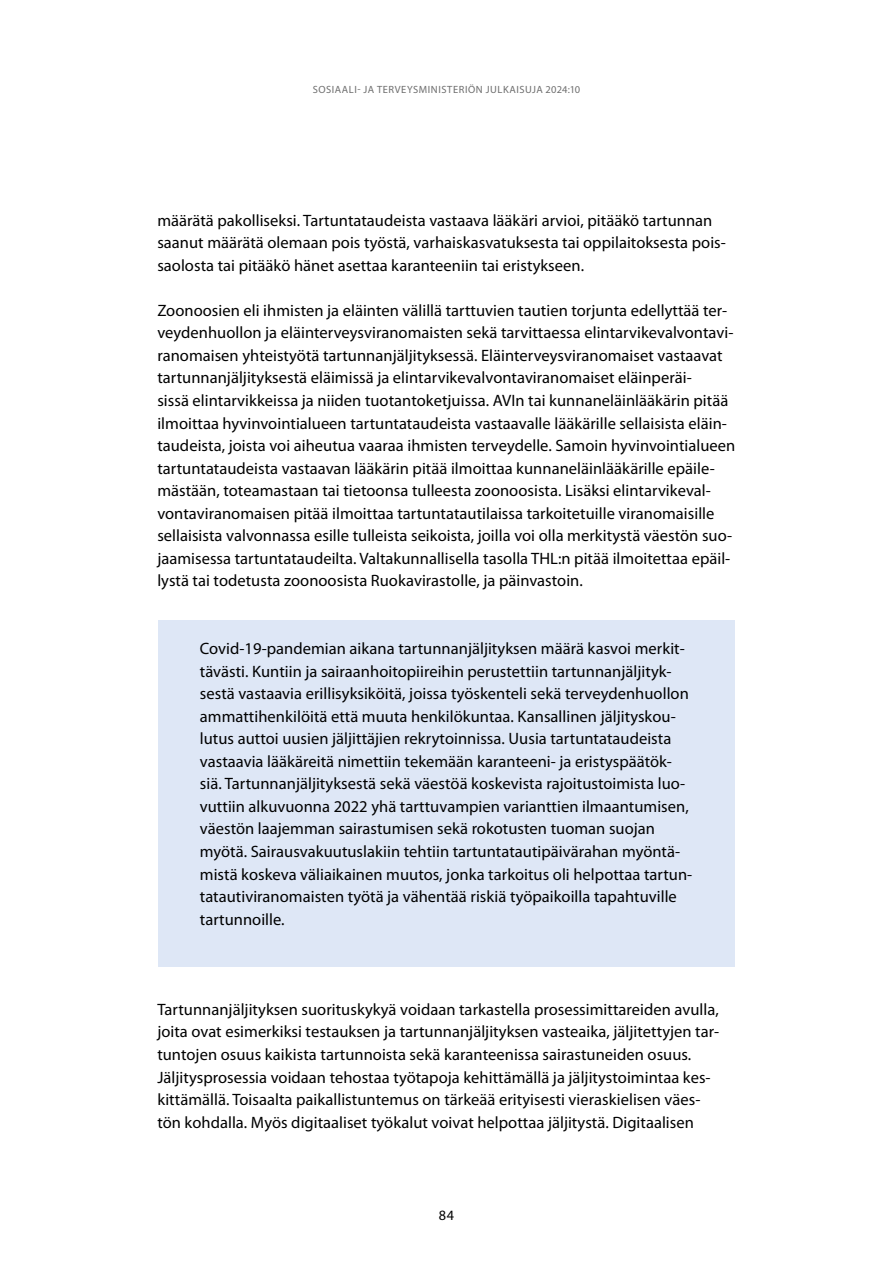
<style>
.page{position:relative;width:893px;height:1263px;background:#fff}
.page>*{position:absolute;margin:0;border:0;box-sizing:border-box;transform-origin:0 0}
._01_Leipä{font:16.5px/22.5px "Myriad Pro";letter-spacing:.005em;color:#000}
.Laatikkoteksti{font:16.5px/22.5px "Myriad Pro";letter-spacing:.005em;color:#000}
.t1{font:14.25px "Myriad Pro";color:#000}
.t2{font:10.5px "Myriad Pro";letter-spacing:.01em;color:#6e6e6e}
</style>
<div class="page">
<div style="left:158px;top:620px;width:577px;height:347px;background:#dee7f6"></div>
<p class="t2" style="left:313px;top:83px;width:13px">Sosiaali</p>
<p class="t2" style="left:357px;top:83px;width:27px">- ja terveysministeriön</p>
<p class="t2" style="left:486px;top:83px;width:7px">julkaisuja</p>
<p class="t2" style="left:546px;top:83px;width:36px">2024:10</p>
<p class="_01_Leipä" style="left:157px;top:209px;width:570px">määrätä pakolliseksi. Tartuntataudeista vastaava lääkäri arvioi, pitääkö tartunnan saanut määrätä olemaan pois työstä, varhaiskasvatuksesta tai oppilaitoksesta pois&shy;saolosta tai pitääkö hänet asettaa karanteeniin tai eristykseen.</p>
<p class="_01_Leipä" style="left:157px;top:299px;width:579px">Zoonoosien eli ihmisten ja eläinten välillä tarttuvien tautien torjunta edellyttää ter&shy;veydenhuollon ja eläinterveysviranomaisten sekä tarvittaessa elintarvikevalvontavi&shy;ranomaisen yhteistyötä tartunnanjäljityksessä. Eläinterveysviranomaiset vastaavat tartunnanjäljityksestä eläimissä ja elintarvikevalvontaviranomaiset eläinperäi-<br>sissä elintarvikkeissa ja niiden tuotantoketjuissa. AVIn tai kunnaneläinlääkärin pitää ilmoittaa hyvinvointialueen tartuntataudeista vastaavalle lääkärille sellaisista eläin&shy;taudeista, joista voi aiheutua vaaraa ihmisten terveydelle. Samoin hyvinvointialueen tartuntataudeista vastaavan lääkärin pitää ilmoittaa kunnaneläinlääkärille epäile&shy;mästään, toteamastaan tai tietoonsa tulleesta zoonoosista. Lisäksi elintarvikeval&shy;vontaviranomaisen pitää ilmoittaa tartuntatautilaissa tarkoitetuille viranomaisille sellaisista valvonnassa esille tulleista seikoista, joilla voi olla merkitystä väestön suo&shy;jaamisessa tartuntataudeilta. Valtakunnallisella tasolla THL:n pitää ilmoitettaa epäil&shy;lystä tai todetusta zoonoosista Ruokavirastolle, ja päinvastoin.</p>
<p class="Laatikkoteksti" style="left:200px;top:638px;width:494px">Covid-19-pandemian aikana tartunnanjäljityksen määrä kasvoi merkit&shy;tävästi. Kuntiin ja sairaanhoitopiireihin perustettiin tartunnanjäljityk&shy;sestä vastaavia erillisyksiköitä, joissa työskenteli sekä terveydenhuollon ammattihenkilöitä että muuta henkilökuntaa. Kansallinen jäljityskou&shy;lutus auttoi uusien jäljittäjien rekrytoinnissa. Uusia tartuntataudeista vastaavia lääkäreitä nimettiin tekemään karanteeni- ja eristyspäätök&shy;siä. Tartunnanjäljityksestä sekä väestöä koskevista rajoitustoimista luo&shy;vuttiin alkuvuonna 2022 yhä tarttuvampien varianttien ilmaantumisen, väestön laajemman sairastumisen sekä rokotusten tuoman suojan myötä. Sairausvakuutuslakiin tehtiin tartuntatautipäivärahan myöntä&shy;mistä koskeva väliaikainen muutos, jonka tarkoitus oli helpottaa tartun&shy;tatautiviranomaisten työtä ja vähentää riskiä työpaikoilla tapahtuville tartunnoille.</p>
<p class="_01_Leipä" style="left:157px;top:998px;width:563px">Tartunnanjäljityksen suorituskykyä voidaan tarkastella prosessimittareiden avulla, joita ovat esimerkiksi testauksen ja tartunnanjäljityksen vasteaika, jäljitettyjen tar&shy;tuntojen osuus kaikista tartunnoista sekä karanteenissa sairastuneiden osuus.<br>Jäljitysprosessia voidaan tehostaa työtapoja kehittämällä ja jäljitystoimintaa kes&shy;kittämällä. Toisaalta paikallistuntemus on tärkeää erityisesti vieraskielisen väes&shy;tön kohdalla. Myös digitaaliset työkalut voivat helpottaa jäljitystä. Digitaalisen</p>
<p class="t1" style="left:439px;top:1207px;width:17px">84</p>
</div>
